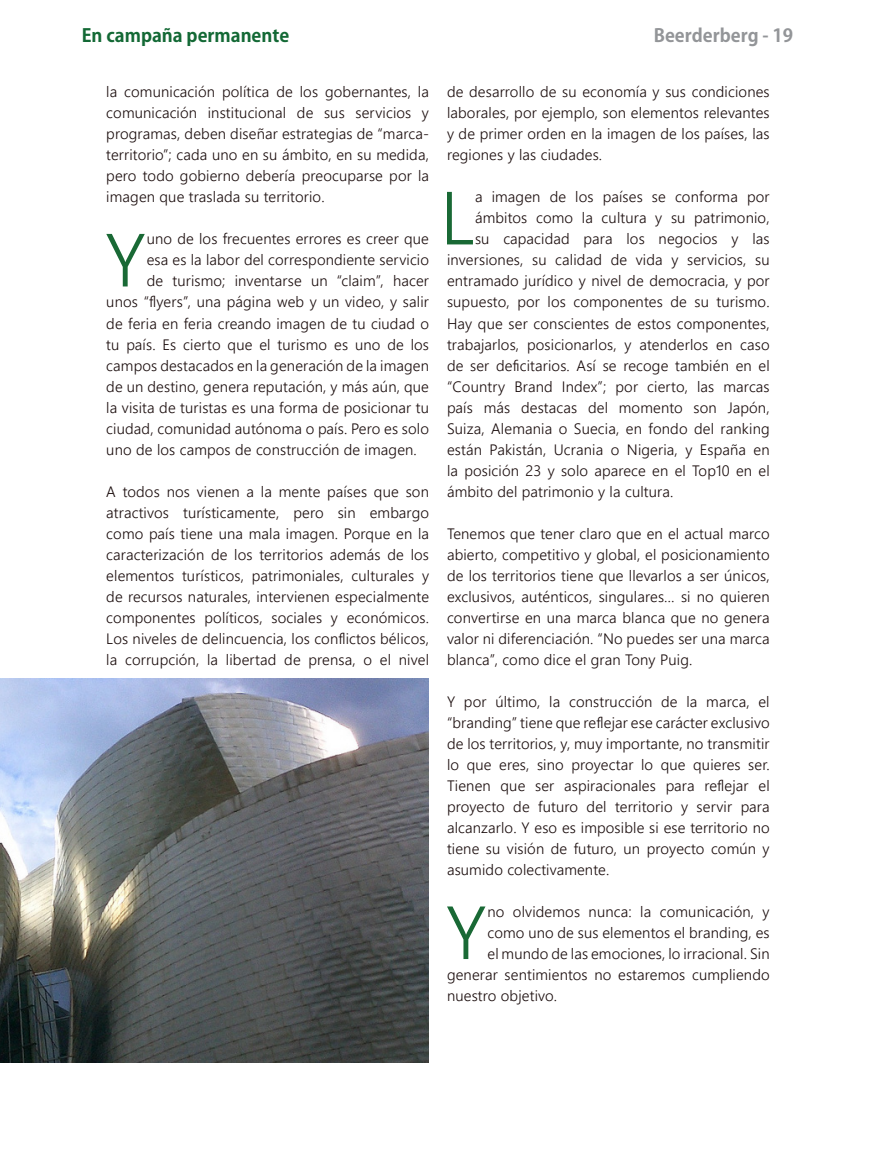
<style>
.page{position:relative;width:876px;height:1149px;background:#fff}
.page>*{position:absolute;margin:0;border:0;box-sizing:border-box;transform-origin:0 0}
.t1{font:300 75px "Segoe UI";color:#196935}
.t2{font:700 18px "Koz Go Pro";color:#136935}
.t3{font:700 18px "Koz Go Pro";color:#939598}
.t4{font:300 15px/21px "Segoe UI";letter-spacing:.01em;color:#190b0b;text-align:justify}
</style>
<div class="page">
<img style="left:0;top:678px;width:429px;height:384px">
<p class="t2" style="left:82px;top:24px;width:209px">En campaña permanente</p>
<p class="t3" style="left:654px;top:24px;width:141px">Beerderberg - 19</p>
<p class="t4" style="left:106px;top:81px;width:324px">la comunicación política de los gobernantes, la comunicación institucional de sus servicios y programas, deben diseñar estrategias de “marca&shy;territorio”; cada uno en su ámbito, en su medida, pero todo gobierno debería preocuparse por la imagen que traslada su territorio.</p>
<p class="t1" style="left:105px;top:199px;width:42px">Y</p>
<p class="t4" style="left:147px;top:228px;width:284px">uno de los frecuentes errores es creer que</p>
<p class="t4" style="left:447px;top:81px;width:324px">de desarrollo de su economía y sus condiciones laborales, por ejemplo, son elementos relevantes y de primer orden en la imagen de los países, las regiones y las ciudades.</p>
<p class="t1" style="left:440px;top:157px;width:36px">L</p>
<p class="t4" style="left:475px;top:186px;width:296px">a imagen de los países se conforma por</p>
<p class="t4" style="left:475px;top:207px;width:296px">ámbitos como la cultura y su patrimonio,</p>
<p class="t4" style="left:475px;top:228px;width:296px">su capacidad para los negocios y las</p>
<p class="t4" style="left:447px;top:249px;width:324px">inversiones, su calidad de vida y servicios, su</p>
<p class="t4" style="left:447px;top:270px;width:324px">entramado jurídico y nivel de democracia, y por</p>
<p class="t4" style="left:447px;top:291px;width:324px">supuesto, por los componentes de su turismo.</p>
<p class="t4" style="left:447px;top:312px;width:324px">Hay que ser conscientes de estos componentes,</p>
<p class="t4" style="left:447px;top:333px;width:324px">trabajarlos, posicionarlos, y atenderlos en caso</p>
<p class="t4" style="left:447px;top:354px;width:324px">de ser deficitarios. Así se recoge también en el</p>
<p class="t4" style="left:447px;top:375px;width:324px">“Country Brand Index”; por cierto, las marcas</p>
<p class="t4" style="left:447px;top:396px;width:324px">país más destacas del momento son Japón,</p>
<p class="t4" style="left:447px;top:417px;width:324px">Suiza, Alemania o Suecia, en fondo del ranking</p>
<p class="t4" style="left:447px;top:438px;width:324px">están Pakistán, Ucrania o Nigeria, y España en</p>
<p class="t4" style="left:447px;top:459px;width:324px">la posición 23 y solo aparece en el Top10 en el</p>
<p class="t4" style="left:447px;top:480px;width:228px">ámbito del patrimonio y la cultura.</p>
<p class="t4" style="left:447px;top:522px;width:324px">Tenemos que tener claro que en el actual marco abierto, competitivo y global, el posicionamiento de los territorios tiene que llevarlos a ser únicos, exclusivos, auténticos, singulares… si no quieren convertirse en una marca blanca que no genera valor ni diferenciación. “No puedes ser una marca blanca”, como dice el gran Tony Puig.</p>
<p class="t4" style="left:447px;top:690px;width:324px">Y por último, la construcción de la marca, el “branding” tiene que reflejar ese carácter exclusivo de los territorios, y, muy importante, no transmitir lo que eres, sino proyectar lo que quieres ser.<br>Tienen que ser aspiracionales para reflejar el proyecto de futuro del territorio y servir para alcanzarlo. Y eso es imposible si ese territorio no tiene su visión de futuro, un proyecto común y asumido colectivamente.</p>
<p class="t1" style="left:446px;top:871px;width:42px">Y</p>
<p class="t4" style="left:487px;top:900px;width:284px">no olvidemos nunca: la comunicación, y</p>
<p class="t4" style="left:147px;top:249px;width:284px">esa es la labor del correspondiente servicio</p>
<p class="t4" style="left:147px;top:270px;width:284px">de turismo; inventarse un “claim”, hacer</p>
<p class="t4" style="left:106px;top:291px;width:324px">unos “flyers”, una página web y un video, y salir</p>
<p class="t4" style="left:106px;top:312px;width:324px">de feria en feria creando imagen de tu ciudad o</p>
<p class="t4" style="left:106px;top:333px;width:324px">tu país. Es cierto que el turismo es uno de los</p>
<p class="t4" style="left:106px;top:354px;width:324px">campos destacados en la generación de la imagen</p>
<p class="t4" style="left:106px;top:375px;width:324px">de un destino, genera reputación, y más aún, que</p>
<p class="t4" style="left:106px;top:396px;width:324px">la visita de turistas es una forma de posicionar tu</p>
<p class="t4" style="left:106px;top:417px;width:324px">ciudad, comunidad autónoma o país. Pero es solo</p>
<p class="t4" style="left:106px;top:438px;width:312px">uno de los campos de construcción de imagen.</p>
<p class="t4" style="left:106px;top:480px;width:324px">A todos nos vienen a la mente países que son atractivos turísticamente, pero sin embargo como país tiene una mala imagen. Porque en la caracterización de los territorios además de los elementos turísticos, patrimoniales, culturales y de recursos naturales, intervienen especialmente componentes políticos, sociales y económicos.<br>Los niveles de delincuencia, los conflictos bélicos, la corrupción, la libertad de prensa, o el nivel</p>
<p class="t4" style="left:487px;top:921px;width:284px">como uno de sus elementos el branding, es</p>
<p class="t4" style="left:487px;top:942px;width:284px">el mundo de las emociones, lo irracional. Sin</p>
<p class="t4" style="left:447px;top:963px;width:324px">generar sentimientos no estaremos cumpliendo</p>
<p class="t4" style="left:447px;top:984px;width:112px">nuestro objetivo.</p>
</div>
